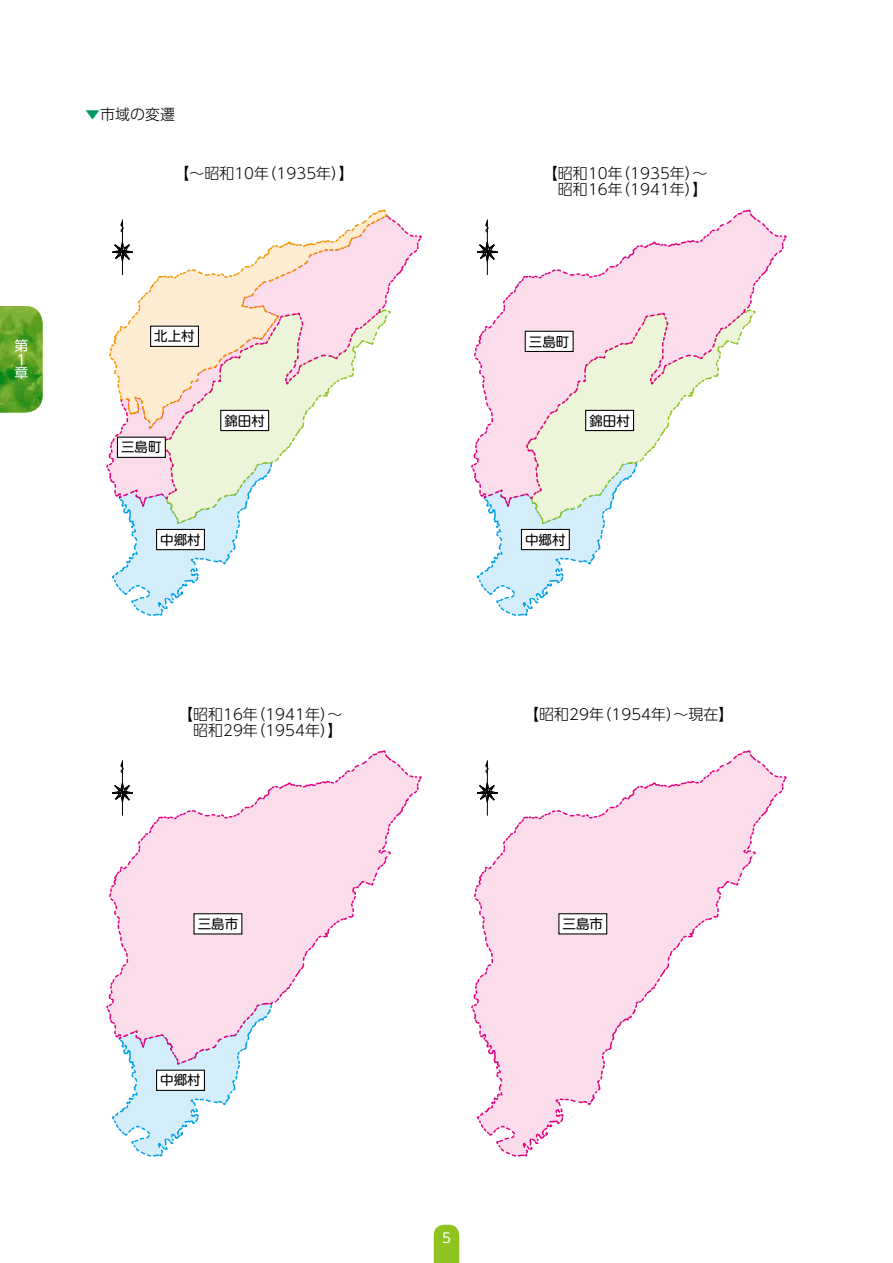
<style>
.page{position:relative;width:893px;height:1263px;background:#fff}
.page>*{position:absolute;margin:0;border:0;box-sizing:border-box;transform-origin:0 0}
.t1{font:300 15px/15.9px "UD Shin Go Pro";color:#000;text-align:right}
.t2{font:13.8px/13.8px "UD Shin Go Pro";color:#fff}
.t3{font:13.5px "UD Shin M Go Pro";color:#000}
.t4{font:13.5px "UD Shin Go Pro";color:#fff}
.s1{color:#009b63}
</style>
<div class="page">
<svg style="left:109px;top:760px;width:313px;height:397px"></svg>
<svg style="left:474px;top:760px;width:313px;height:397px"></svg>
<svg style="left:474px;top:219px;width:313px;height:397px"></svg>
<svg style="left:106px;top:212px;width:316px;height:404px"></svg>
<div style="left:117px;top:437px;width:48px;height:20px;background:#fff"></div>
<div style="left:117px;top:437px;width:49px;height:21px;border:1px solid #000"></div>
<div style="left:151px;top:326px;width:47px;height:20px;background:#fff"></div>
<div style="left:150px;top:326px;width:49px;height:21px;border:1px solid #000"></div>
<div style="left:221px;top:410px;width:48px;height:21px;background:#fff"></div>
<div style="left:220px;top:410px;width:49px;height:21px;border:1px solid #000"></div>
<div style="left:157px;top:529px;width:47px;height:21px;background:#fff"></div>
<div style="left:156px;top:529px;width:49px;height:21px;border:1px solid #000"></div>
<div style="left:525px;top:331px;width:48px;height:20px;background:#fff"></div>
<div style="left:525px;top:331px;width:49px;height:21px;border:1px solid #000"></div>
<div style="left:586px;top:410px;width:47px;height:21px;background:#fff"></div>
<div style="left:585px;top:410px;width:49px;height:21px;border:1px solid #000"></div>
<div style="left:521px;top:529px;width:48px;height:21px;background:#fff"></div>
<div style="left:521px;top:529px;width:49px;height:21px;border:1px solid #000"></div>
<div style="left:194px;top:914px;width:48px;height:20px;background:#fff"></div>
<div style="left:193px;top:913px;width:49px;height:21px;border:1px solid #000"></div>
<div style="left:559px;top:914px;width:48px;height:20px;background:#fff"></div>
<div style="left:558px;top:913px;width:49px;height:21px;border:1px solid #000"></div>
<div style="left:157px;top:1070px;width:47px;height:20px;background:#fff"></div>
<div style="left:156px;top:1070px;width:49px;height:21px;border:1px solid #000"></div>
<svg style="left:434px;top:1225px;width:25px;height:38px"></svg>
<svg style="left:0;top:306px;width:43px;height:106px;background:#60a42e"></svg>
<p class="t2" style="left:14px;top:338px;width:15px">第<br>１章</p>
<p class="t1" style="left:85px;top:105px;width:91px"><span class="s1">▼</span>市域の変遷</p>
<p class="t1" style="left:174px;top:165px;width:181px">【～昭和10年（1935年）】</p>
<p class="t1" style="left:543px;top:165px;width:166px">【昭和10年（1935年）～昭和16年（1941年）】</p>
<p class="t3" style="left:154px;top:325px;width:42px">北上村</p>
<p class="t3" style="left:121px;top:436px;width:42px">三島町</p>
<p class="t3" style="left:224px;top:409px;width:42px">錦田村</p>
<p class="t3" style="left:160px;top:529px;width:42px">中郷村</p>
<p class="t3" style="left:529px;top:330px;width:42px">三島町</p>
<p class="t3" style="left:589px;top:409px;width:42px">錦田村</p>
<p class="t3" style="left:525px;top:529px;width:42px">中郷村</p>
<p class="t1" style="left:178px;top:706px;width:166px">【昭和16年（1941年）～昭和29年（1954年）】</p>
<p class="t1" style="left:524px;top:706px;width:211px">【昭和29年（1954年）～現在】</p>
<p class="t3" style="left:198px;top:913px;width:42px">三島市</p>
<p class="t3" style="left:563px;top:913px;width:42px">三島市</p>
<p class="t3" style="left:160px;top:1069px;width:42px">中郷村</p>
<p class="t4" style="left:442px;top:1226px;width:10px">5</p>
</div>
